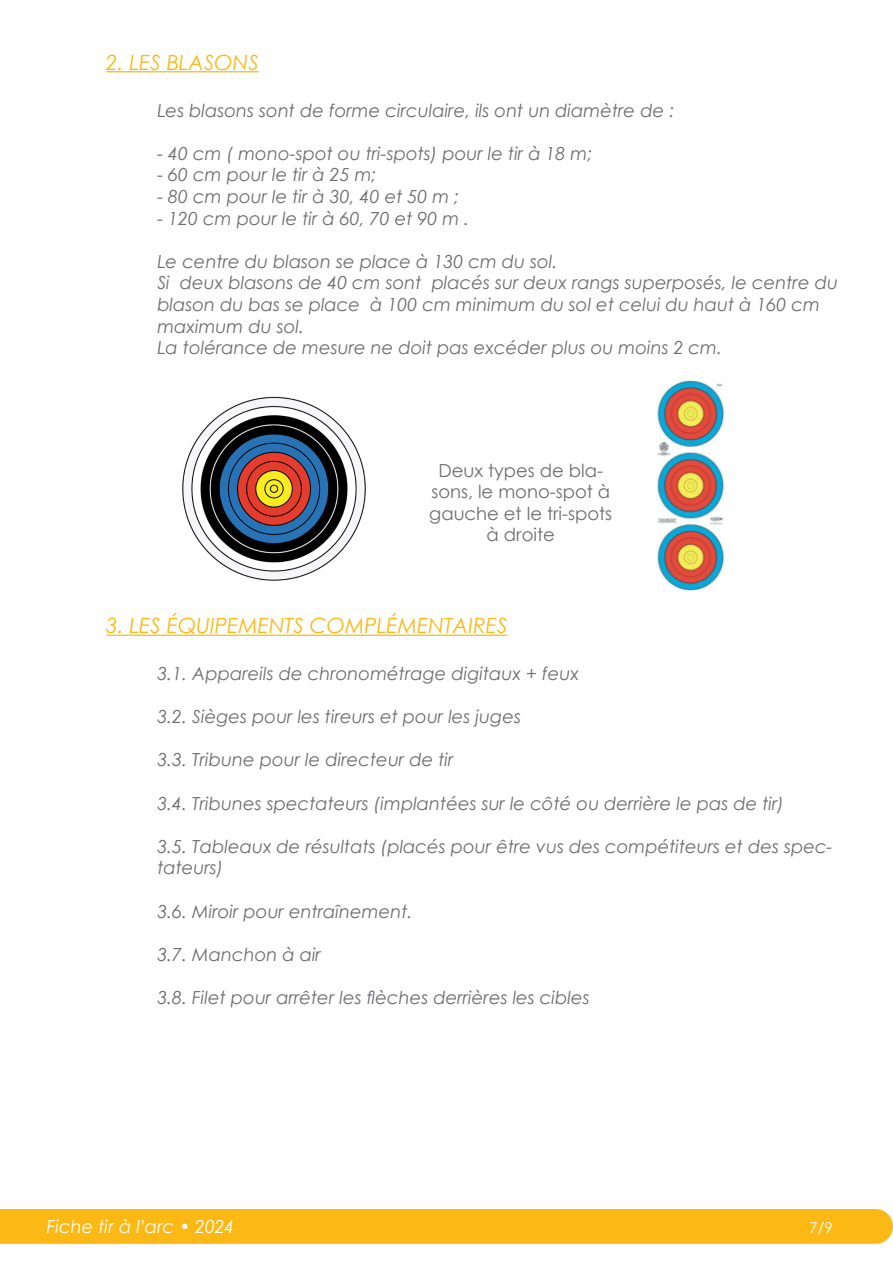
<style>
.page{position:relative;width:893px;height:1263px;background:#fff}
.page>*{position:absolute;margin:0;border:0;box-sizing:border-box;transform-origin:0 0}
.t1{font:italic 21px "Century Gothic";color:#fcb814}
.t2{font:italic 18px/21.6px "Century Gothic";color:#6c6d70}
.t3{font:18px/21.6px "Century Gothic";color:#6c6d70;text-align:center}
.t4{font:italic 18px "Century Gothic";color:#fff}
.t5{font:15px "Century Gothic";color:#fff}
</style>
<div class="page">
<div style="left:0;top:1209px;width:893px;height:35px;background:#fcb814"></div>
<hr style="left:106px;top:71px;width:153px;height:1px;background:#fcb814">
<img style="left:182px;top:396px;width:184px;height:185px">
<img style="left:657px;top:377px;width:68px;height:214px">
<hr style="left:106px;top:635px;width:402px;height:1px;background:#fcb814">
<p class="t1" style="left:106px;top:47px;width:154px">2. LES BLASONS</p>
<p class="t2" style="left:157px;top:99px;width:518px">Les blasons sont de forme circulaire, ils ont un diamètre de :</p>
<p class="t2" style="left:157px;top:142px;width:437px">- 40 cm ( mono-spot ou tri-spots) pour le tir à 18 m;</p>
<p class="t2" style="left:157px;top:164px;width:221px">- 60 cm pour le tir à 25 m;</p>
<p class="t2" style="left:157px;top:185px;width:303px">- 80 cm pour le tir à 30, 40 et 50 m ;</p>
<p class="t2" style="left:157px;top:207px;width:313px">- 120 cm pour le tir à 60, 70 et 90 m .</p>
<p class="t2" style="left:157px;top:250px;width:402px">Le centre du blason se place à 130 cm du sol.</p>
<p class="t2" style="left:157px;top:272px;width:682px">Si deux blasons de 40 cm sont placés sur deux rangs superposés, le centre du blason du bas se place à 100 cm minimum du sol et celui du haut à 160 cm maximum du sol.</p>
<p class="t2" style="left:157px;top:337px;width:566px">La tolérance de mesure ne doit pas excéder plus ou moins 2 cm.</p>
<p class="t3" style="left:429px;top:459px;width:184px">Deux types de bla&shy;sons, le mono-spot à gauche et le tri-spots à droite</p>
<p class="t1" style="left:106px;top:611px;width:403px">3. LES ÉQUIPEMENTS COMPLÉMENTAIRES</p>
<p class="t2" style="left:157px;top:662px;width:423px">3.1. Appareils de chronométrage digitaux + feux</p>
<p class="t2" style="left:157px;top:706px;width:365px">3.2. Sièges pour les tireurs et pour les juges</p>
<p class="t2" style="left:157px;top:749px;width:298px">3.3. Tribune pour le directeur de tir</p>
<p class="t2" style="left:157px;top:792px;width:628px">3.4. Tribunes spectateurs (implantées sur le côté ou derrière le pas de tir)</p>
<p class="t2" style="left:157px;top:835px;width:677px">3.5. Tableaux de résultats (placés pour être vus des compétiteurs et des spec&shy;tateurs)</p>
<p class="t2" style="left:157px;top:900px;width:257px">3.6. Miroir pour entraînement.</p>
<p class="t2" style="left:157px;top:943px;width:165px">3.7. Manchon à air</p>
<p class="t2" style="left:157px;top:986px;width:434px">3.8. Filet pour arrêter les flèches derrières les cibles</p>
<p class="t4" style="left:47px;top:1214px;width:189px">Fiche tir à l’arc • 2024</p>
<p class="t5" style="left:809px;top:1217px;width:25px">7/9</p>
</div>
